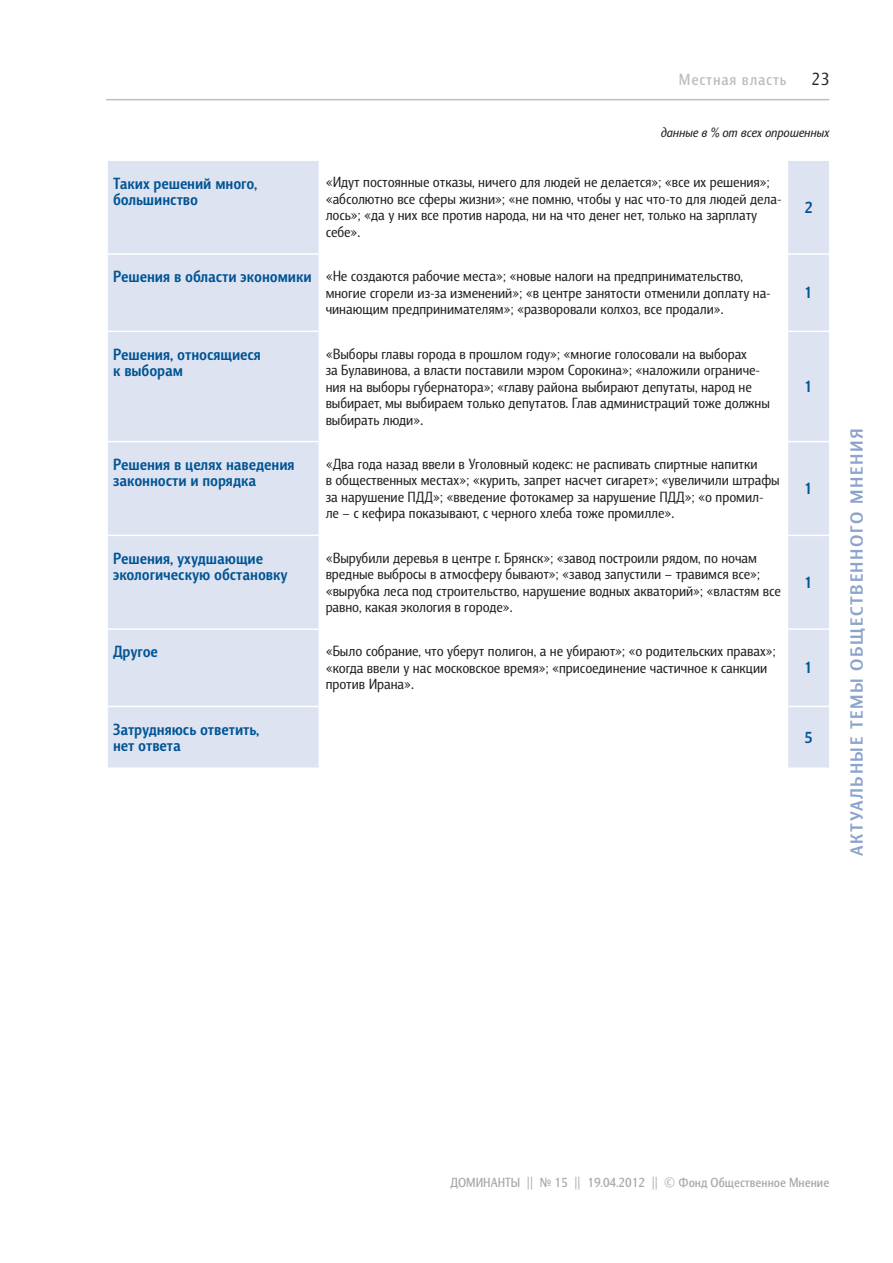
<style>
.page{position:relative;width:893px;height:1263px;background:#fff}
.page>*{position:absolute;margin:0;border:0;box-sizing:border-box;transform-origin:0 0}
.t1{font:700 18px "Barnaul Grotesk";letter-spacing:.085em;color:#8ca4cc;scale:1.1 1}
.t2{font:18px "Barnaul Grotesk";color:#231f20}
.t3{font:700 16.5px/16.5px "Barnaul Grotesk";color:#005495}
.t4{font:500 16.5px "Barnaul Grotesk";letter-spacing:.05em;color:#bcbdc0}
.t5{font:15px/16.5px "Barnaul Grotesk";color:#231f20}
.t6{font:500 13.5px "Barnaul Grotesk";color:#a8a9ad}
.t7{font:italic 13.5px "Barnaul Grotesk";color:#231f20}
.s1{font-weight:700;font-size:16.5px;color:#005495}
</style>
<div class="page">
<hr style="left:106px;top:99px;width:723px;height:1px;background:#bcbdc0">
<svg style="left:108px;top:161px;width:721px;height:606px"></svg>
<hr style="left:320px;top:253px;width:467px;height:2px;background:#fff">
<hr style="left:320px;top:330px;width:467px;height:2px;background:#fff">
<hr style="left:320px;top:441px;width:467px;height:1px;background:#fff">
<hr style="left:320px;top:535px;width:467px;height:1px;background:#fff">
<hr style="left:320px;top:628px;width:467px;height:2px;background:#fff">
<hr style="left:320px;top:706px;width:467px;height:1px;background:#fff">
<hr style="left:787px;top:161px;width:1px;height:92px;background:#fff">
<hr style="left:787px;top:255px;width:1px;height:75px;background:#fff">
<hr style="left:787px;top:332px;width:1px;height:109px;background:#fff">
<hr style="left:787px;top:442px;width:1px;height:93px;background:#fff">
<hr style="left:787px;top:536px;width:1px;height:92px;background:#fff">
<hr style="left:787px;top:630px;width:1px;height:76px;background:#fff">
<hr style="left:787px;top:707px;width:1px;height:60px;background:#fff">
<hr style="left:787px;top:253px;width:42px;height:2px;background:#fff">
<hr style="left:787px;top:330px;width:42px;height:2px;background:#fff">
<hr style="left:787px;top:441px;width:42px;height:1px;background:#fff">
<hr style="left:787px;top:535px;width:42px;height:1px;background:#fff">
<hr style="left:787px;top:628px;width:42px;height:2px;background:#fff">
<hr style="left:787px;top:706px;width:42px;height:1px;background:#fff">
<hr style="left:319px;top:161px;width:1px;height:92px;background:#fff">
<hr style="left:320px;top:161px;width:1px;height:92px;background:#fff">
<hr style="left:319px;top:255px;width:1px;height:75px;background:#fff">
<hr style="left:320px;top:255px;width:1px;height:75px;background:#fff">
<hr style="left:319px;top:332px;width:1px;height:109px;background:#fff">
<hr style="left:320px;top:332px;width:1px;height:109px;background:#fff">
<hr style="left:319px;top:442px;width:1px;height:93px;background:#fff">
<hr style="left:320px;top:442px;width:1px;height:93px;background:#fff">
<hr style="left:319px;top:536px;width:1px;height:92px;background:#fff">
<hr style="left:320px;top:536px;width:1px;height:92px;background:#fff">
<hr style="left:319px;top:630px;width:1px;height:76px;background:#fff">
<hr style="left:320px;top:630px;width:1px;height:76px;background:#fff">
<hr style="left:319px;top:707px;width:1px;height:60px;background:#fff">
<hr style="left:320px;top:707px;width:1px;height:60px;background:#fff">
<hr style="left:106px;top:253px;width:214px;height:2px;background:#fff">
<hr style="left:106px;top:330px;width:214px;height:2px;background:#fff">
<hr style="left:106px;top:441px;width:214px;height:1px;background:#fff">
<hr style="left:106px;top:535px;width:214px;height:1px;background:#fff">
<hr style="left:106px;top:628px;width:214px;height:2px;background:#fff">
<hr style="left:106px;top:706px;width:214px;height:1px;background:#fff">
<p class="t4" style="left:679px;top:70px;width:109px">Местная власть</p>
<p class="t2" style="left:811px;top:69px;width:19px">23</p>
<p class="t7" style="left:661px;top:124px;width:170px">данные в % от всех опрошенных</p>
<p class="t3" style="left:113px;top:174px;width:146px">Таких решений много, большинство</p>
<p class="t5" style="left:326px;top:174px;width:457px">«Идут постоянные отказы, ничего для людей не делается»; «все их решения»; «абсолютно все сферы жизни»; «не помню, чтобы у нас что-то для людей дела&shy;лось»; «да у них все против народа, ни на что денег нет, только на зарплату себе».</p>
<p class="t5" style="left:326px;top:268px;width:447px;text-indent:-213px"><span class="s1">Решения в области экономики</span> «Не создаются рабочие места»; «новые налоги на предпринимательство, многие сгорели из-за изменений»; «в центре занятости отменили доплату на&shy;чинающим предпринимателям»; «разворовали колхоз, все продали».</p>
<p class="t3" style="left:113px;top:345px;width:150px">Решения, относящиеся к выборам</p>
<p class="t5" style="left:326px;top:345px;width:446px">«Выборы главы города в прошлом году»; «многие голосовали на выборах<br>за Булавинова, а власти поставили мэром Сорокина»; «наложили ограниче&shy;ния на выборы губернатора»; «главу района выбирают депутаты, народ не выбирает, мы выбираем только депутатов. Глав администраций тоже должны выбирать люди».</p>
<p class="t3" style="left:113px;top:456px;width:183px">Решения в целях наведения законности и порядка</p>
<p class="t5" style="left:326px;top:455px;width:456px">«Два года назад ввели в Уголовный кодекс: не распивать спиртные напитки<br>в общественных местах»; «курить, запрет насчет сигарет»; «увеличили штрафы за нарушение ПДД»; «введение фотокамер за нарушение ПДД»; «о промил&shy;ле – с кефира показывают, с черного хлеба тоже промилле».</p>
<p class="t3" style="left:113px;top:549px;width:176px">Решения, ухудшающие экологическую обстановку</p>
<p class="t5" style="left:326px;top:549px;width:457px">«Вырубили деревья в центре г. Брянск»; «завод построили рядом, по ночам вредные выбросы в атмосферу бывают»; «завод запустили – травимся все»; «вырубка леса под строительство, нарушение водных акваторий»; «властям все равно, какая экология в городе».</p>
<p class="t3" style="left:113px;top:643px;width:46px">Другое</p>
<p class="t5" style="left:326px;top:643px;width:451px">«Было собрание, что уберут полигон, а не убирают»; «о родительских правах»; «когда ввели у нас московское время»; «присоединение частичное к санкции против Ирана».</p>
<p class="t3" style="left:805px;top:199px;width:9px">2</p>
<p class="t3" style="left:805px;top:284px;width:9px">1</p>
<p class="t3" style="left:805px;top:378px;width:9px">1</p>
<p class="t3" style="left:805px;top:480px;width:9px">1</p>
<p class="t3" style="left:805px;top:574px;width:9px">1</p>
<p class="t3" style="left:805px;top:659px;width:9px">1</p>
<p class="t3" style="left:113px;top:721px;width:148px">Затрудняюсь ответить, нет ответа</p>
<p class="t3" style="left:805px;top:729px;width:9px">5</p>
<p class="t1" style="left:846px;top:856px;width:390px;rotate:-90deg">Актуальные темы общественного мнения</p>
<p class="t6" style="left:450px;top:1175px;width:380px">ДОМИНАНТЫ || № 15 || 19.04.2012 || © Фонд Общественное Мнение</p>
</div>
